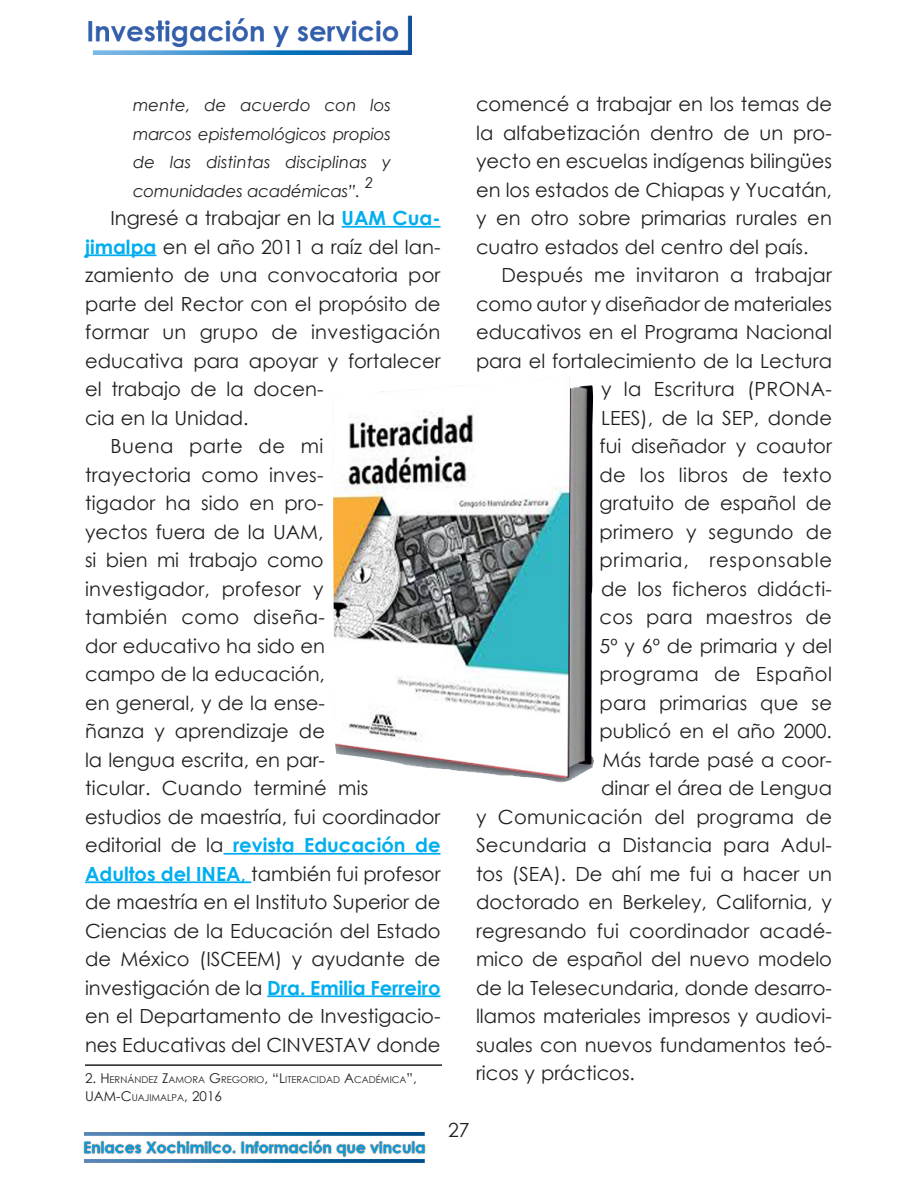
<style>
.page{position:relative;width:918px;height:1188px;background:#fff}
.page>*{position:absolute;margin:0;border:0;box-sizing:border-box;transform-origin:0 0}
.cuerpoArticulos{font:19.5px/28.5px "Century Gothic";color:#231f20}
.cuerpo{font:19.5px "Century Gothic";color:#231f20}
.epigrafe_2{font:italic 16.5px/28.5px "Century Gothic";letter-spacing:.005em;color:#231f20;text-align:justify}
.epigrafe_2-2{font:italic 14.85px "Century Gothic";color:#231f20}
.pies_de_foto{font:13.5px "Century Gothic";color:#231f20}
.pies_de_foto-2{font:9.45px "Century Gothic";color:#231f20}
.s1{font-weight:700;color:#00aeef}
.s2{font-size:13.5px}
</style>
<div class="page">
<img style="left:88px;top:15px;width:323px;height:39px">
<img style="left:83px;top:1132px;width:343px;height:31px">
<hr style="left:342px;top:226px;width:99px;height:2px;background:#00aeef">
<hr style="left:85px;top:254px;width:71px;height:2px;background:#00aeef">
<hr style="left:224px;top:853px;width:217px;height:2px;background:#00aeef">
<hr style="left:85px;top:881px;width:166px;height:2px;background:#00aeef">
<hr style="left:267px;top:995px;width:174px;height:2px;background:#00aeef">
<hr style="left:85px;top:1064px;width:357px;height:2px;background:#231f20">
<img style="left:332px;top:377px;width:262px;height:405px">
<p class="epigrafe_2" style="left:133px;top:91px;width:259px">mente, de acuerdo con los marcos epistemológicos propios de las distintas disciplinas y comunidades académicas”.</p>
<p class="epigrafe_2-2" style="left:365px;top:172px;width:10px">2</p>
<p class="cuerpoArticulos" style="left:85px;top:203px;width:357px;text-indent:26px">Ingresé a trabajar en la <span class="s1">UAM Cua&shy;jimalpa</span> en el año 2011 a raíz del lan&shy;zamiento de una convocatoria por parte del Rector con el propósito de formar un grupo de investigación educativa para apoyar y fortalecer el trabajo de la docen-<br>cia en la Unidad.</p>
<p class="cuerpoArticulos" style="left:85px;top:431px;width:357px;text-indent:26px">Buena parte de mi<br>trayectoria como inves-<br>tigador ha sido en pro-<br>yectos fuera de la UAM,<br>si bien mi trabajo como investigador, profesor y<br>también como diseña-<br>dor educativo ha sido en<br>campo de la educación,<br>en general, y de la ense-<br>ñanza y aprendizaje de<br>la lengua escrita, en par-<br>ticular. Cuando terminé mis estudios de maestría, fui coordinador editorial de la <span class="s1">revista Educación de<br>Adultos del INEA,</span> también fui profesor de maestría en el Instituto Superior de<br>Ciencias de la Educación del Estado de México (ISCEEM) y ayudante de investigación de la <span class="s1">Dra. Emilia Ferreiro </span>en el Departamento de Investigacio&shy;nes Educativas del CINVESTAV donde</p>
<p class="cuerpoArticulos" style="left:476px;top:89px;width:358px;text-align:justify">comencé a trabajar en los temas de la alfabetización dentro de un pro&shy;yecto en escuelas indígenas bilingües en los estados de Chiapas y Yucatán, y en otro sobre primarias rurales en cuatro estados del centro del país.</p>
<p class="cuerpoArticulos" style="left:476px;top:260px;width:358px;text-align:right">Después me invitaron a trabajar como autor y diseñador de materiales educativos en el Programa Nacional para el fortalecimiento de la Lectura y la Escritura (PRONA-<br>LEES), de la SEP, donde<br>fui diseñador y coautor<br>de los libros de texto<br>gratuito de español de<br>primero y segundo de<br>primaria, responsable<br>de los ficheros didácti-<br>cos para maestros de<br>5º y 6º de primaria y del<br>programa de Español<br>para primarias que se<br>publicó en el año 2000.<br>Más tarde pasé a coor-<br>dinar el área de Lengua<br>y Comunicación del programa de<br>Secundaria a Distancia para Adul&shy;tos (SEA). De ahí me fui a hacer un doctorado en Berkeley, California, y regresando fui coordinador acadé&shy;mico de español del nuevo modelo de la Telesecundaria, donde desarro&shy;llamos materiales impresos y audiovi&shy;suales con nuevos fundamentos teó-</p>
<p class="pies_de_foto" style="left:85px;top:1069px;width:26px">2. H</p>
<p class="cuerpoArticulos" style="left:476px;top:1058px;width:161px">ricos y prácticos.</p>
<p class="pies_de_foto-2" style="left:110px;top:1073px;width:309px">ERNÁNDEZ <span class="s2">Z</span>AMORA <span class="s2">G</span>REGORIO<span class="s2">, “L</span>ITERACIDAD <span class="s2">A</span>CADÉMICA<span class="s2">”,</span></p>
<p class="pies_de_foto" style="left:85px;top:1087px;width:11px">UAM</p>
<p class="pies_de_foto-2" style="left:116px;top:1091px;width:107px"><span class="s2">-C</span>UAJIMALPA<span class="s2">, 2016</span></p>
<p class="cuerpo" style="left:448px;top:1116px;width:23px">27</p>
</div>
